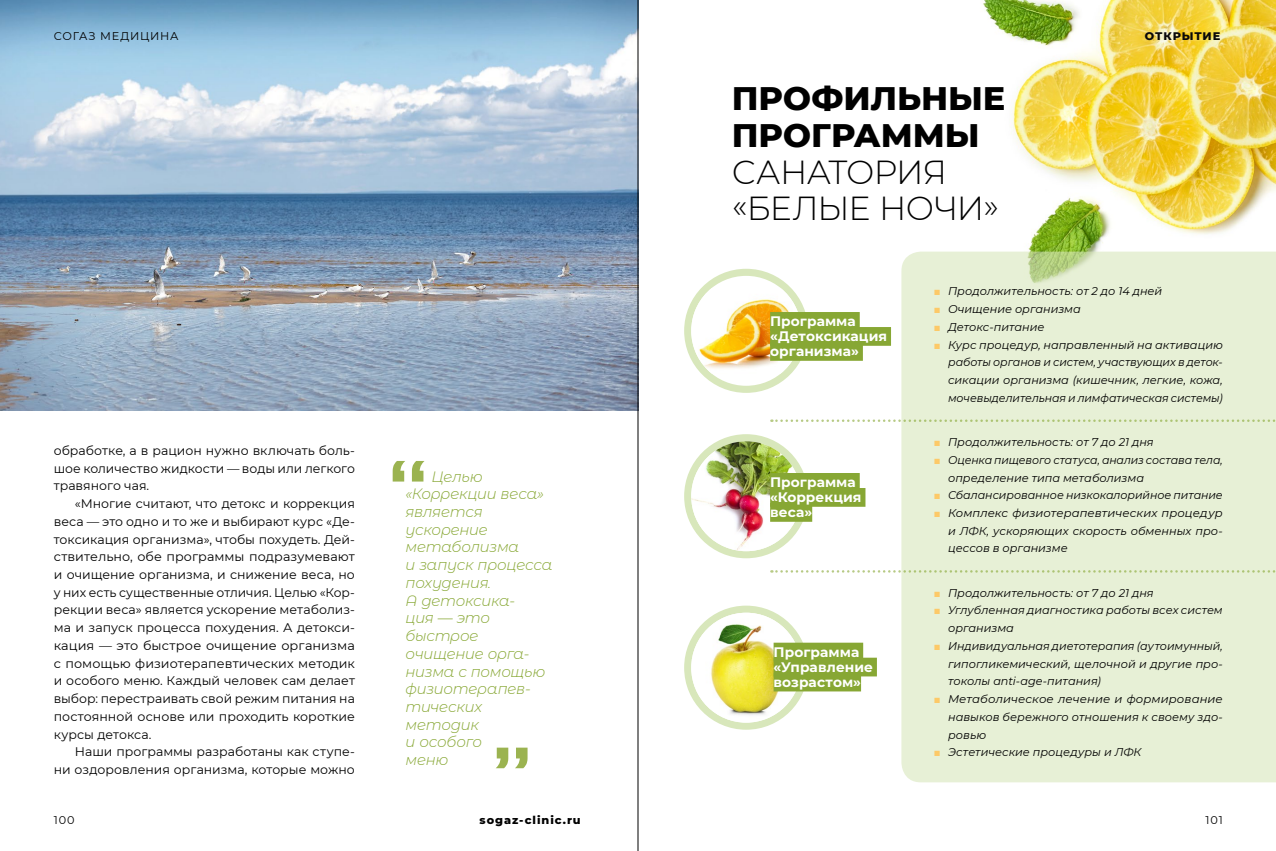
<style>
.page{position:relative;width:1276px;height:851px;background:#fff}
.page>*{position:absolute;margin:0;border:0;box-sizing:border-box;transform-origin:0 0}
.t1{font:300 33.25px/36.6px "Montserrat";color:#000}
.t2{font:800 33.25px/36.6px "Montserrat";color:#000}
.t3{font:italic 300 15px/17.8px "Montserrat Alternates";letter-spacing:-.015em;color:#87a734}
.t4{font:700 13.75px/15px "Montserrat";color:#fff}
.t5{font:12.5px/17.8px "Montserrat";color:#000;text-align:justify}
.t6{font:italic 11.25px/17.8px "Montserrat";color:#000;text-align:justify}
.t7{font:11.25px "Montserrat";letter-spacing:.07em;color:#000}
.t8{font:800 11.25px "Montserrat";letter-spacing:.085em;color:#000}
.t9{font:800 11.25px "Montserrat";letter-spacing:.075em;color:#0a0909}
.s1{font-family:"Arial";font-weight:700;font-style:normal;color:#fdc968}
</style>
<div class="page">
<img style="left:983px;top:0;width:293px;height:251px">
<div style="left:901px;top:251px;width:375px;height:531px;background:#e7f0d6"></div>
<img style="left:0;top:0;width:638px;height:410px">
<div style="left:684px;top:434px;width:124px;height:124px;background:#d8e7bb;border-radius:50%"></div>
<img style="left:691px;top:441px;width:110px;height:110px;border-radius:55px">
<svg style="left:393px;top:461px;width:31px;height:20px"></svg>
<svg style="left:496px;top:747px;width:31px;height:21px"></svg>
<div style="left:684px;top:269px;width:124px;height:124px;background:#d8e7bb;border-radius:50%"></div>
<div style="left:691px;top:276px;width:110px;height:110px;background:#fff;border-radius:50%"></div>
<img style="left:691px;top:288px;width:110px;height:86px">
<div style="left:684px;top:605px;width:124px;height:124px;background:#d8e7bb;border-radius:50%"></div>
<img style="left:691px;top:612px;width:110px;height:110px;border-radius:55px">
<div style="left:770px;top:312px;width:89px;height:19px;background:#87a734"></div>
<div style="left:770px;top:327px;width:121px;height:19px;background:#87a734"></div>
<div style="left:770px;top:342px;width:93px;height:19px;background:#87a734"></div>
<div style="left:770px;top:473px;width:89px;height:18px;background:#87a734"></div>
<div style="left:770px;top:488px;width:95px;height:18px;background:#87a734"></div>
<div style="left:770px;top:503px;width:42px;height:18px;background:#87a734"></div>
<div style="left:773px;top:642px;width:90px;height:19px;background:#87a734"></div>
<div style="left:773px;top:657px;width:104px;height:19px;background:#87a734"></div>
<div style="left:773px;top:672px;width:88px;height:19px;background:#87a734"></div>
<svg style="left:771px;top:419px;width:505px;height:3px;background:#dae5c0"></svg>
<svg style="left:771px;top:570px;width:505px;height:2px"></svg>
<hr style="left:638px;top:0;width:1px;height:850px;background:#000">
<p class="t7" style="left:54px;top:28px;width:126px">согаз Медицина</p>
<p class="t9" style="left:1144px;top:28px;width:77px">открытие</p>
<p class="t5" style="left:54px;top:441px;width:303px">обработке, а в рацион нужно включать боль&shy;шое количество жидкости — воды или легкого травяного чая.</p>
<p class="t5" style="left:54px;top:494px;width:303px;text-indent:21px">«Многие считают, что детокс и коррекция веса — это одно и то же и выбирают курс «Де&shy;токсикация организма», чтобы похудеть. Дей&shy;ствительно, обе программы подразумевают и очищение организма, и снижение веса, но у них есть существенные отличия. Целью «Кор&shy;рекции веса» является ускорение метаболиз&shy;ма и запуск процесса похудения. А детокси&shy;кация — это быстрое очищение организма с помощью физиотерапевтических методик и особого меню. Каждый человек сам делает выбор: перестраивать свой режим питания на постоянной основе или проходить короткие курсы детокса.</p>
<p class="t5" style="left:54px;top:742px;width:303px;text-align:right">Наши программы разработаны как ступе-<br>ни оздоровления организма, которые можно</p>
<h2 class="t3" style="left:405px;top:467px;width:148px;text-indent:26px">Целью «Коррекции веса» является ускорение метаболизма<br>и запуск процесса похудения.<br>А детоксика-<br>ция — это быстрое очищение орга&shy;низма с помощью физиотерапев&shy;тических методик<br>и особого<br>меню</h2>
<h1 class="t2" style="left:732px;top:78px;width:275px">Профильные программы</h1>
<h1 class="t1" style="left:732px;top:152px;width:25px">санатори</h1>
<h1 class="t1" style="left:732px;top:152px;width:269px;text-indent:191px">я «Бел ые ночи»</h1>
<p class="t4" style="left:770px;top:313px;width:118px">П рограмма «Детоксикация организма»</p>
<p class="t4" style="left:770px;top:474px;width:93px">П рограмма «Коррекция веса»</p>
<p class="t4" style="left:773px;top:644px;width:101px">П рограмма «Управление возрастом»</p>
<p class="t6" style="left:934px;top:282px;width:230px"><span class="s1">■</span> Продолжительность: от 2 до 14 дней</p>
<p class="t6" style="left:934px;top:300px;width:148px"><span class="s1">■</span> Очищение организма</p>
<p class="t6" style="left:934px;top:317px;width:112px"><span class="s1">■</span> Детокс-питание</p>
<p class="t6" style="left:948px;top:335px;width:276px;text-indent:-14px"><span class="s1">■</span> Курс процедур, направленный на активацию работы органов и систем, участвующих в деток&shy;сикации организма (кишечник, легкие, кожа, мочевыделительная и лимфатическая системы)</p>
<p class="t6" style="left:934px;top:432px;width:221px"><span class="s1">■</span> Продолжительность: от 7 до 21 дня</p>
<p class="t6" style="left:948px;top:450px;width:276px;text-indent:-14px"><span class="s1">■</span> Оценка пищевого статуса, анализ состава тела, определение типа метаболизма</p>
<p class="t6" style="left:934px;top:486px;width:290px"><span class="s1">■</span> Сбалансированное низкокалорийное питание</p>
<p class="t6" style="left:948px;top:503px;width:276px;text-indent:-14px"><span class="s1">■</span> Комплекс физиотерапевтических процедур и ЛФК, ускоряющих скорость обменных про&shy;цессов в организме</p>
<p class="t6" style="left:934px;top:583px;width:221px"><span class="s1">■</span> Продолжительность: от 7 до 21 дня</p>
<p class="t6" style="left:948px;top:601px;width:276px;text-indent:-14px"><span class="s1">■</span> Углубленная диагностика работы всех систем организма</p>
<p class="t6" style="left:948px;top:636px;width:276px;text-indent:-14px"><span class="s1">■</span> Индивидуальная диетотерапия (аутоимунный, гипогликемический, щелочной и другие про&shy;токолы anti-age-питания)</p>
<p class="t6" style="left:948px;top:689px;width:276px;text-indent:-14px"><span class="s1">■</span> Метаболическое лечение и формирование навыков бережного отношения к своему здо&shy;ровью</p>
<p class="t6" style="left:934px;top:743px;width:209px"><span class="s1">■</span> Эстетические процедуры и ЛФК</p>
<p class="t7" style="left:54px;top:812px;width:23px">100</p>
<p class="t8" style="left:479px;top:811px;width:103px">sogaz-clinic.ru</p>
<p class="t7" style="left:1205px;top:812px;width:19px">101</p>
</div>
